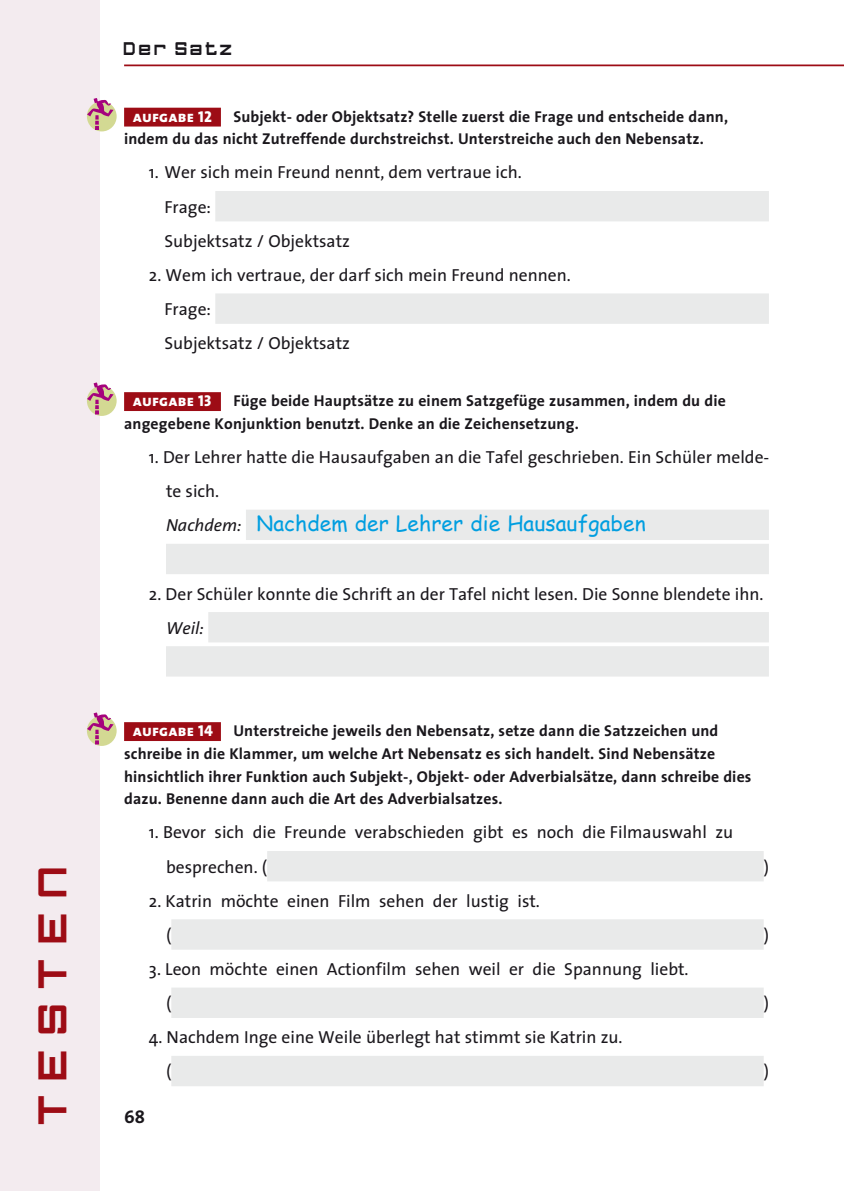
<style>
.page{position:relative;width:844px;height:1191px;background:#fff}
.page>*{position:absolute;margin:0;border:0;box-sizing:border-box;transform-origin:0 0}
.t1{font:42px "FF Gothic One Two";letter-spacing:.19em;color:#9d0c15}
.t2{font:21px "Comic Sans MS";letter-spacing:.005em;color:#009ee0}
.t3{font:19.25px "FF Gothic One Two";color:#1a171c;scale:.85 1}
.t4{font:18.38px "The Sans Bold Caps";color:#1a171c}
.t5{font:17.5px/34.1px "The Sans";color:#1a171c}
.t6{font:italic 17.5px "The Sans";color:#1a171c}
.t7{font:700 15.75px/22.8px "The Sans";letter-spacing:.01em;color:#1a171c}
.t8{font:15.75px "The Sans Extra Bold Caps";letter-spacing:.01em;color:#fff}
.s1{font-family:"The Sans";font-style:italic;font-size:17.5px;color:#1a171c}
</style>
<div class="page">
<hr style="left:124px;top:64px;width:719px;height:2px;background:#9d0c15">
<div style="left:0;top:0;width:99px;height:1191px;background:#f3ebef"></div>
<div style="left:124px;top:108px;width:97px;height:18px;background:#9d0c15"></div>
<div style="left:215px;top:191px;width:553px;height:30px;background:#e9eaea"></div>
<div style="left:215px;top:293px;width:553px;height:31px;background:#e9eaea"></div>
<div style="left:124px;top:392px;width:97px;height:19px;background:#9d0c15"></div>
<div style="left:246px;top:509px;width:522px;height:31px;background:#e9eaea"></div>
<div style="left:166px;top:544px;width:602px;height:30px;background:#e9eaea"></div>
<div style="left:208px;top:612px;width:560px;height:30px;background:#e9eaea"></div>
<div style="left:166px;top:646px;width:602px;height:30px;background:#e9eaea"></div>
<div style="left:124px;top:722px;width:97px;height:19px;background:#9d0c15"></div>
<div style="left:267px;top:851px;width:496px;height:30px;background:#e9eaea"></div>
<div style="left:171px;top:919px;width:592px;height:30px;background:#e9eaea"></div>
<div style="left:171px;top:987px;width:592px;height:31px;background:#e9eaea"></div>
<div style="left:171px;top:1055px;width:592px;height:31px;background:#e9eaea"></div>
<svg style="left:87px;top:101px;width:30px;height:30px"></svg>
<svg style="left:87px;top:98px;width:27px;height:32px"></svg>
<svg style="left:87px;top:386px;width:30px;height:30px"></svg>
<svg style="left:87px;top:382px;width:27px;height:32px"></svg>
<svg style="left:87px;top:716px;width:30px;height:30px"></svg>
<svg style="left:87px;top:712px;width:27px;height:32px"></svg>
<h1 class="t1" style="left:30px;top:1128px;width:267px;rotate:-90deg">tes ten</h1>
<p class="t3" style="left:122px;top:38px;width:133px">Der Satz</p>
<p class="t7" style="left:124px;top:104px;width:605px;text-indent:109px">Subjekt- oder Objektsatz? Stelle zuerst die Frage und entscheide dann, indem du das nicht Zutreffende durchstreichst. Unterstreiche auch den Nebensatz.</p>
<p class="t5" style="left:164px;top:155px;width:359px;text-indent:-15px">1. Wer sich mein Freund nennt, dem vertraue ich.<br>Frage:<br>Subjektsatz / Objektsatz</p>
<p class="t5" style="left:164px;top:257px;width:408px;text-indent:-15px">2. Wem ich vertraue, der darf sich mein Freund nennen.<br>Frage:<br>Subjektsatz / Objektsatz</p>
<p class="t8" style="left:133px;top:103px;width:80px">aufgabe 12</p>
<p class="t7" style="left:124px;top:389px;width:603px;text-indent:109px">Füge beide Hauptsätze zu einem Satzgefüge zusammen, indem du die angegebene Konjunktion benutzt. Denke an die Zeichensetzung.</p>
<p class="t5" style="left:166px;top:439px;width:604px;text-indent:-17px">1. Der Lehrer hatte die Hausaufgaben an die Tafel geschrieben. Ein Schüler melde&shy;te sich.</p>
<p class="t2" style="left:166px;top:508px;width:481px"><span class="s1">Nachdem:</span> Nachdem der Lehrer die Hausaufgaben</p>
<p class="t8" style="left:133px;top:387px;width:80px">aufgabe 13</p>
<p class="t5" style="left:149px;top:576px;width:616px">2. Der Schüler konnte die Schrift an der Tafel nicht lesen. Die Sonne blendete ihn.</p>
<p class="t6" style="left:166px;top:613px;width:40px">Weil:</p>
<p class="t7" style="left:124px;top:719px;width:628px;text-indent:109px">Unterstreiche jeweils den Nebensatz, setze dann die Satzzeichen und schreibe in die Klammer, um welche Art Nebensatz es sich handelt. Sind Nebensätze hinsichtlich ihrer Funktion auch Subjekt-, Objekt- oder Adverbialsätze, dann schreibe dies dazu. Benenne dann auch die Art des Adverbialsatzes.</p>
<p class="t5" style="left:166px;top:815px;width:568px;text-indent:-17px">1. Bevor sich die Freunde verabschieden gibt es noch die Filmauswahl zu besprechen. (</p>
<p class="t8" style="left:133px;top:717px;width:81px">aufgabe 14</p>
<p class="t5" style="left:166px;top:883px;width:375px;text-indent:-17px">2. Katrin möchte einen Film sehen der lustig ist. (</p>
<p class="t5" style="left:166px;top:951px;width:524px;text-indent:-17px">3. Leon möchte einen Actionfilm sehen weil er die Spannung liebt. (</p>
<p class="t5" style="left:166px;top:1019px;width:458px;text-indent:-17px">4. Nachdem Inge eine Weile überlegt hat stimmt sie Katrin zu. (</p>
<p class="t4" style="left:124px;top:1101px;width:22px">68</p>
<p class="t5" style="left:763px;top:849px;width:7px">)</p>
<p class="t5" style="left:763px;top:917px;width:7px">)</p>
<p class="t5" style="left:763px;top:985px;width:7px">)</p>
<p class="t5" style="left:763px;top:1054px;width:7px">)</p>
</div>
